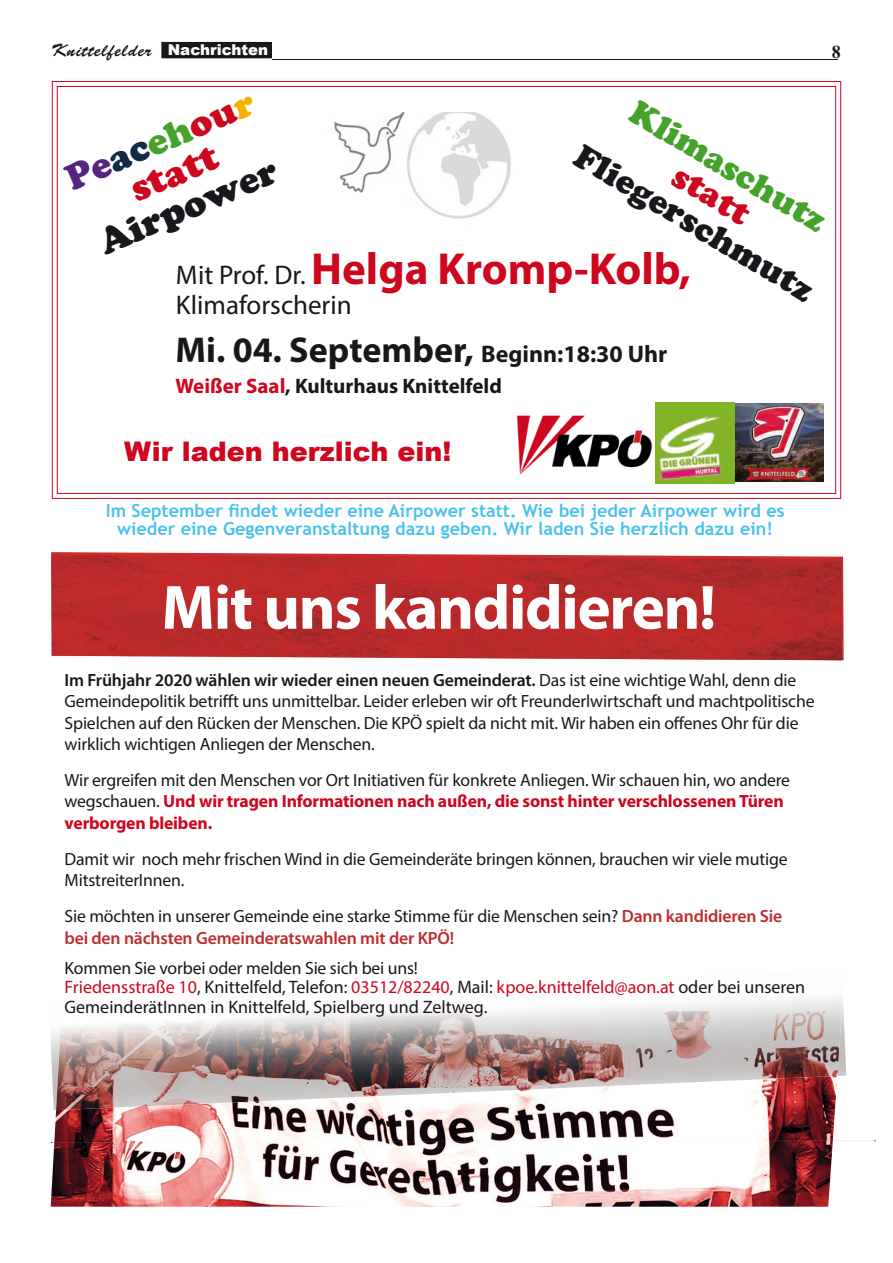
<style>
.page{position:relative;width:893px;height:1263px;background:#fff}
.page>*{position:absolute;margin:0;border:0;box-sizing:border-box;transform-origin:0 0}
.t1{font:700 63px "Myriad Pro";letter-spacing:-.02em;color:#fff}
.t2{font:700 45px "Myriad Pro";color:#cd071e}
.t3{font:700 36px "Myriad Pro";color:#1a171c}
.t4{font:36px/36px "Cooper Black Std";color:#ce061e;text-align:center}
.t5{font:36px "Cooper Black Std";color:#1a171c}
.t6{font:33px "Cooper Black Std";color:#1a171c}
.t7{font:33px "Cooper Black Std";color:#45a22b}
.t8{font:33px "Cooper Black Std";color:#ce061e}
.t9{font:900 27px "Arial";color:#ce061e}
.t10{font:27px "Myriad Pro";color:#1a171c}
.t11{font:700 21px "Myriad Pro";color:#1a171c}
.t12{font:18px/19.5px "Myriad Pro";color:#1a171c}
.t13{font:700 18px/18px "Trebuchet MS";color:#4bc1ec;text-align:center}
.t14{font:18px "Brush Script Std";letter-spacing:.05em;color:#1a171c}
.t15{font:700 18px "Times New Roman";color:#1a171c}
.t16{font:17.7px/21.3px "Myriad Pro";letter-spacing:-.01em;color:#1a171c}
.t17{font:900 15px "Arial";color:#fff}
.s1{color:#552481}
.s2{color:#132948}
.s3{color:#45a22b}
.s4{color:#cd071e}
.s5{color:#f8b000}
.s6{font-weight:400;font-size:27px;color:#1a171c}
.s7{font-size:24px}
.s8{font-weight:600}
.s9{font-weight:700;color:#cd071e}
.s10{font-weight:600;color:#be2c2e}
</style>
<div class="page">
<div style="left:162px;top:42px;width:109px;height:16px;background:#1a171c"></div>
<hr style="left:272px;top:59px;width:566px;height:1px;background:#1a171c">
<svg style="left:52px;top:81px;width:789px;height:418px"></svg>
<svg style="left:57px;top:86px;width:779px;height:408px"></svg>
<svg style="left:837px;top:1140px;width:38px;height:2px"></svg>
<svg style="left:51px;top:552px;width:793px;height:108px"></svg>
<img style="left:102px;top:658px;width:370px;height:2px">
<img style="left:51px;top:555px;width:423px;height:81px">
<img style="left:472px;top:558px;width:370px;height:89px">
<img style="left:52px;top:633px;width:421px;height:25px">
<img style="left:472px;top:647px;width:370px;height:13px">
<img style="left:51px;top:1110px;width:786px;height:97px">
<img style="left:773px;top:1141px;width:60px;height:1px">
<img style="left:51px;top:998px;width:795px;height:112px">
<img style="left:56px;top:1011px;width:786px;height:99px">
<img style="left:506px;top:399px;width:159px;height:79px">
<img style="left:735px;top:404px;width:88px;height:78px">
<img style="left:656px;top:403px;width:79px;height:81px">
<img style="left:302px;top:112px;width:211px;height:131px">
<p class="t14" style="left:51px;top:40px;width:102px">Knittelfelder</p>
<p class="t15" style="left:832px;top:39px;width:10px">8</p>
<h3 class="t4" style="left:60px;top:162px;width:203px;rotate:-23deg"><span class="s1">Pe</span><span class="s2">ac</span><span class="s3">eh</span><span class="s4">ou</span><span class="s5">r </span>statt</h3>
<p class="t17" style="left:168px;top:39px;width:102px">Nachrichten</p>
<h3 class="t7" style="left:643px;top:92px;width:224px;rotate:31deg">Klimaschutz</h3>
<h3 class="t6" style="left:588px;top:136px;width:274px;rotate:31deg">Fliegerschmutz</h3>
<h3 class="t5" style="left:92px;top:223px;width:192px;rotate:-23deg">Airpower</h3>
<h3 class="t8" style="left:685px;top:156px;width:86px;rotate:31deg">statt</h3>
<h2 class="t2" style="left:176px;top:239px;width:516px"><span class="s6">Mit Prof. Dr.</span> Helga Kromp-Kolb,</h2>
<h3 class="t10" style="left:176px;top:288px;width:177px">Klimaforscherin</h3>
<h3 class="t3" style="left:176px;top:326px;width:493px">Mi. 04. September, <span class="s7">Beginn:18:30 Uhr</span></h3>
<p class="t11" style="left:176px;top:372px;width:328px"><span class="s4">Weißer Saal</span>, Kulturhaus Knittelfeld</p>
<h3 class="t9" style="left:124px;top:431px;width:329px">Wir laden herzlich ein!</h3>
<p class="t13" style="left:106px;top:502px;width:680px">Im September findet wieder eine Airpower statt. Wie bei jeder Airpower wird es wieder eine Gegenveranstaltung dazu geben. Wir laden Sie herzlich dazu ein!</p>
<h1 class="t1" style="left:161px;top:566px;width:556px">Mit uns kandidieren!</h1>
<p class="t16" style="left:65px;top:669px;width:751px"><span class="s8">Im Frühjahr 2020 wählen wir wieder einen neuen Gemeinderat.</span> Das ist eine wichtige Wahl, denn die Gemeindepolitik betrifft uns unmittelbar. Leider erleben wir oft Freunderlwirtschaft und machtpolitische Spielchen auf den Rücken der Menschen. Die KPÖ spielt da nicht mit. Wir haben ein offenes Ohr für die wirklich wichtigen Anliegen der Menschen.</p>
<p class="t16" style="left:65px;top:769px;width:727px">Wir ergreifen mit den Menschen vor Ort Initiativen für konkrete Anliegen. Wir schauen hin, wo andere wegschauen. <span class="s9">Und wir tragen Informationen nach außen, die sonst hinter verschlossenen Türen verborgen bleiben.</span></p>
<p class="t16" style="left:65px;top:848px;width:725px">Damit wir noch mehr frischen Wind in die Gemeinderäte bringen können, brauchen wir viele mutige<br>MitstreiterInnen.</p>
<p class="t16" style="left:65px;top:905px;width:719px">Sie möchten in unserer Gemeinde eine starke Stimme für die Menschen sein? <span class="s10">Dann kandidieren Sie bei den nächsten Gemeinderatswahlen mit der KPÖ!</span></p>
<p class="t16" style="left:65px;top:957px;width:355px">Kommen Sie vorbei oder melden Sie sich bei uns!</p>
<p class="t12" style="left:65px;top:977px;width:742px"><span class="s4">Friedensstraße 10</span>, Knittelfeld, Telefon: <span class="s4">03512/82240</span>, Mail: <span class="s4">kpoe.knittelfeld@aon.at</span> oder bei unseren<br>GemeinderätInnen in Knittelfeld, Spielberg und Zeltweg.</p>
</div>
